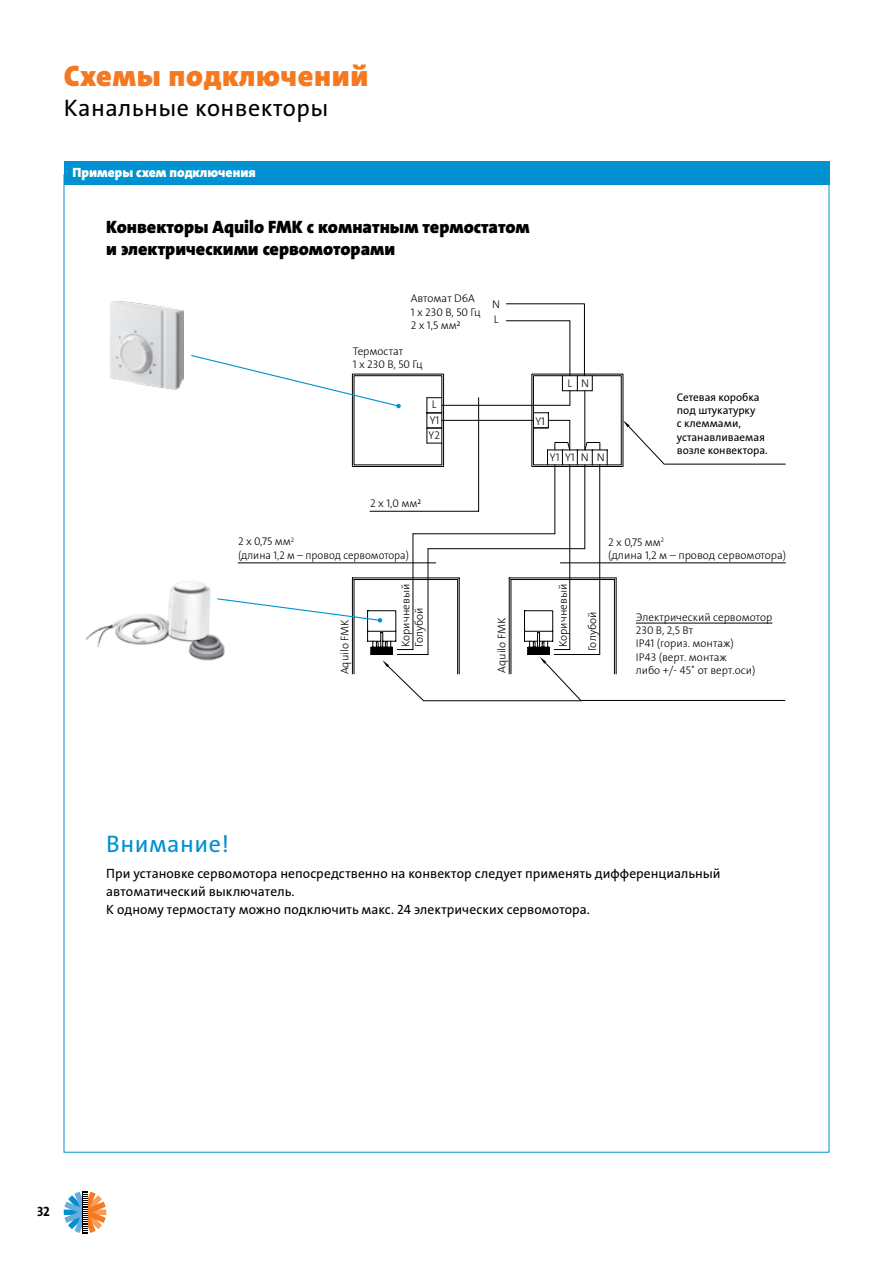
<style>
.page{position:relative;width:893px;height:1263px;background:#fff}
.page>*{position:absolute;margin:0;border:0;box-sizing:border-box;transform-origin:0 0}
.t1{font:900 30px "The Sans LP9";letter-spacing:.02em;color:#f47920}
.t2{font:24px "The Sans LP5 Plain";letter-spacing:.02em;color:#000}
.t3{font:24px "The Sans LP5 Plain";letter-spacing:.02em;color:#0091d1}
.t4{font:900 18px/21.6px "The Sans LP9";color:#000}
.t5{font:13.5px/18px "The Sans LP5 Plain";letter-spacing:.005em;color:#000}
.t6{font:900 13.5px "The Sans LP9";color:#fff}
.t7{font:13.5px "The Sans LP7 Bld";color:#000}
.t8{font:11.1px/13.4px "The Sans LP3 Lig";color:#000}
.t9{font:11.1px/13.4px "The Sans LP5 Plain";color:#000}
</style>
<div class="page">
<svg style="left:64px;top:1191px;width:42px;height:42px"></svg>
<div style="left:64px;top:162px;width:765px;height:23px;background:#0091d1"></div>
<img style="left:85px;top:581px;width:105px;height:73px">
<svg style="left:190px;top:303px;width:596px;height:398px"></svg>
<img style="left:110px;top:301px;width:74px;height:88px">
<h1 class="t1" style="left:64px;top:57px;width:306px">Схемы подключений</h1>
<h2 class="t2" style="left:64px;top:92px;width:266px">Канальные конвекторы</h2>
<p class="t6" style="left:72px;top:163px;width:185px">Примеры схем подключения</p>
<h3 class="t4" style="left:106px;top:216px;width:425px">Конвекторы Aquilo FMK с комнатным термостатом и электрическими сервомоторами</h3>
<p class="t8" style="left:411px;top:292px;width:71px">Автомат D6A<br>1 x 230 В, 50 Гц<br>2 x 1,5 мм²</p>
<p class="t8" style="left:492px;top:298px;width:9px">N</p>
<p class="t8" style="left:494px;top:313px;width:6px">L</p>
<p class="t8" style="left:353px;top:345px;width:71px">Термостат<br>1 x 230 В, 50 Гц</p>
<p class="t8" style="left:432px;top:398px;width:6px">L</p>
<p class="t8" style="left:429px;top:412px;width:13px;line-height:15.3px">Y1<br>Y2</p>
<p class="t8" style="left:370px;top:497px;width:53px">2 x 1,0 мм²</p>
<p class="t8" style="left:567px;top:377px;width:6px">L</p>
<p class="t8" style="left:581px;top:377px;width:9px">N</p>
<p class="t8" style="left:535px;top:414px;width:11px">Y1</p>
<p class="t8" style="left:550px;top:451px;width:26px">Y1 Y1</p>
<p class="t8" style="left:581px;top:451px;width:25px">N N</p>
<p class="t9" style="left:677px;top:390px;width:92px">Сетевая коробка под штукатурку<br>с клеммами, устанавливаемая возле конвектора.</p>
<p class="t8" style="left:238px;top:535px;width:172px">2 x 0,75 мм<sup>2<br></sup>(длина 1,2 м – провод сервомотора)</p>
<p class="t8" style="left:608px;top:536px;width:180px">2 x 0,75 мм<sup>2<br></sup>(длина 1,2 м – провод сервомотора)</p>
<h2 class="t3" style="left:106px;top:828px;width:124px">Внимание!</h2>
<p class="t8" style="left:399px;top:647px;width:65px;rotate:-90deg">Коричневый<br>Голубой</p>
<p class="t8" style="left:338px;top:674px;width:57px;rotate:-90deg">Aquilo FMK</p>
<p class="t8" style="left:495px;top:673px;width:57px;rotate:-90deg">Aquilo FMK</p>
<p class="t8" style="left:556px;top:647px;width:65px;rotate:-90deg">Коричневый</p>
<p class="t8" style="left:586px;top:651px;width:41px;rotate:-90deg">Голубой</p>
<p class="t8" style="left:636px;top:610px;width:138px">Электрический сервомотор<br>230 В, 2,5 Вт<br>IP41 (гориз. монтаж)<br>IP43 (верт. монтаж<br>либо +/- 45˚ от верт.оси)</p>
<p class="t5" style="left:106px;top:865px;width:616px">При установке сервомотора непосредственно на конвектор следует применять дифференциальный автоматический выключатель.<br>К одному термостату можно подключить макс. 24 электрических сервомотора.</p>
<p class="t7" style="left:37px;top:1202px;width:14px">32</p>
</div>
